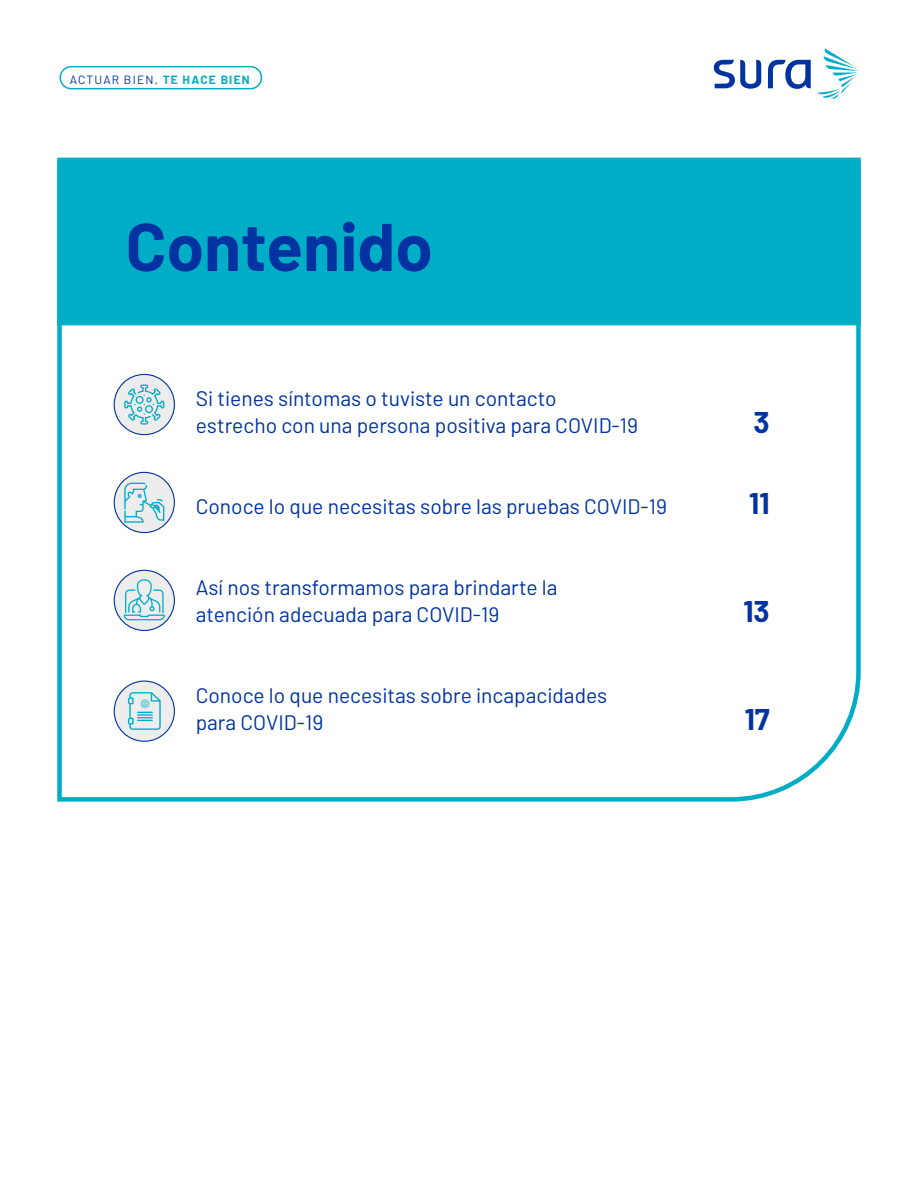
<style>
.page{position:relative;width:918px;height:1188px;background:#fff}
.page>*{position:absolute;margin:0;border:0;box-sizing:border-box;transform-origin:0 0}
.t1{font:700 67.5px "Barlow";color:#0033a1}
.t2{font:700 30px "Barlow";color:#0033a1}
.t3{font:21px/27px "Barlow";color:#0033a1}
.t4{font:12px "Barlow";letter-spacing:.1em;color:#0033a1}
.s1{font-weight:700;color:#00adc7}
</style>
<div class="page">
<svg style="left:818px;top:48px;width:40px;height:51px"></svg>
<svg style="left:714px;top:60px;width:47px;height:29px"></svg>
<svg style="left:768px;top:60px;width:43px;height:29px"></svg>
<div style="left:60px;top:66px;width:202px;height:23px;border:2px solid #00adc7;border-radius:11px"></div>
<svg style="left:57px;top:157px;width:804px;height:645px"></svg>
<div style="left:114px;top:374px;width:60px;height:61px;background:#ededed;border-radius:50%"></div>
<div style="left:114px;top:374px;width:61px;height:61px;border:1px solid #0033a1;border-radius:50%"></div>
<svg style="left:124px;top:384px;width:40px;height:41px"></svg>
<svg style="left:114px;top:472px;width:60px;height:61px"></svg>
<div style="left:114px;top:472px;width:61px;height:61px;border:1px solid #0033a1;border-radius:50%"></div>
<svg style="left:124px;top:483px;width:40px;height:40px;background:#badfe4"></svg>
<div style="left:114px;top:570px;width:60px;height:60px;background:#ededed;border-radius:50%"></div>
<div style="left:114px;top:570px;width:61px;height:61px;border:1px solid #0033a1;border-radius:50%"></div>
<svg style="left:124px;top:579px;width:41px;height:41px"></svg>
<div style="left:114px;top:681px;width:60px;height:60px;background:#ededed;border-radius:50%"></div>
<div style="left:114px;top:681px;width:61px;height:61px;border:1px solid #0033a1;border-radius:50%"></div>
<svg style="left:128px;top:692px;width:33px;height:38px"></svg>
<p class="t4" style="left:70px;top:72px;width:181px">ACTUAR BIEN, <span class="s1">TE HACE BIEN</span></p>
<h1 class="t1" style="left:126px;top:205px;width:309px">Contenido</h1>
<p class="t3" style="left:196px;top:384px;width:444px">Si tienes síntomas o tuviste un contacto estrecho con una persona positiva para COVID-19</p>
<h2 class="t2" style="left:754px;top:404px;width:18px">3</h2>
<p class="t3" style="left:196px;top:492px;width:473px">Conoce lo que necesitas sobre las pruebas COVID-19</p>
<h2 class="t2" style="left:749px;top:485px;width:22px">11</h2>
<p class="t3" style="left:196px;top:573px;width:363px">Así nos transformamos para brindarte la atención adecuada para COVID-19</p>
<p class="t3" style="left:196px;top:681px;width:413px">Conoce lo que necesitas sobre incapacidades para COVID-19</p>
<h2 class="t2" style="left:743px;top:593px;width:28px">13</h2>
<h2 class="t2" style="left:745px;top:701px;width:27px">17</h2>
</div>
